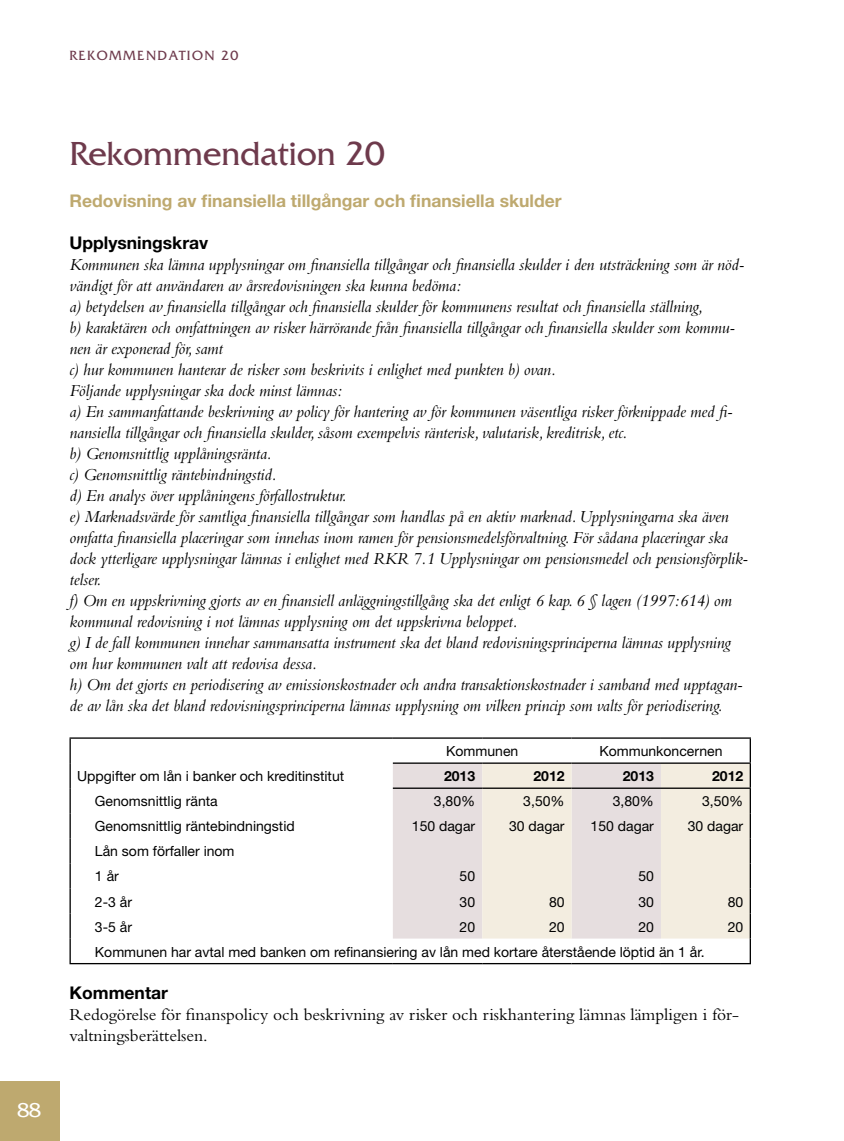
<style>
.page{position:relative;width:844px;height:1141px;background:#fff}
.page>*{position:absolute;margin:0;border:0;box-sizing:border-box;transform-origin:0 0}
.t1{font:35px "Friz Quadrata";color:#6e3a4c}
.t2{font:21px "Friz Quadrata";color:#fff}
.t3{font:italic 17.5px/21px "Bembo";letter-spacing:-.01em;color:#000}
.t4{font:17.5px/21px "Bembo";color:#000}
.t5{font:700 17.5px "Helvetica Neue";color:#bea96f}
.t6{font:700 17.5px "Helvetica Neue";color:#000}
.t7{font:14px/25px "Helvetica Neue";color:#000}
.t8{font:14px "Friz Quadrata";color:#6e3a4c}
.t9{font:700 14px "Helvetica Neue";color:#000}
</style>
<div class="page">
<div style="left:0;top:1081px;width:60px;height:60px;background:#bea96f"></div>
<div style="left:393px;top:764px;width:89px;height:175px;background:#e6dedf"></div>
<svg style="left:482px;top:764px;width:267px;height:175px;background:#eee7df"></svg>
<hr style="left:69px;top:739px;width:2px;height:24px;background:#000">
<hr style="left:69px;top:763px;width:2px;height:25px;background:#000">
<hr style="left:69px;top:788px;width:2px;height:25px;background:#000">
<hr style="left:69px;top:813px;width:2px;height:25px;background:#000">
<hr style="left:69px;top:838px;width:2px;height:25px;background:#000">
<hr style="left:69px;top:863px;width:2px;height:25px;background:#000">
<hr style="left:69px;top:888px;width:2px;height:25px;background:#000">
<hr style="left:69px;top:913px;width:2px;height:26px;background:#000">
<hr style="left:69px;top:939px;width:2px;height:24px;background:#000">
<svg style="left:749px;top:739px;width:1px;height:224px"></svg>
<hr style="left:69px;top:737px;width:324px;height:2px;background:#000">
<hr style="left:393px;top:737px;width:89px;height:2px;background:#000">
<hr style="left:482px;top:737px;width:89px;height:2px;background:#000">
<hr style="left:571px;top:737px;width:89px;height:2px;background:#000">
<hr style="left:660px;top:737px;width:90px;height:2px;background:#000">
<hr style="left:393px;top:762px;width:89px;height:2px;background:#000">
<hr style="left:482px;top:762px;width:89px;height:2px;background:#000">
<hr style="left:571px;top:762px;width:89px;height:2px;background:#000">
<hr style="left:660px;top:762px;width:90px;height:2px;background:#000">
<hr style="left:393px;top:788px;width:89px;height:1px;background:#000">
<hr style="left:482px;top:788px;width:89px;height:1px;background:#000">
<hr style="left:571px;top:788px;width:89px;height:1px;background:#000">
<hr style="left:660px;top:788px;width:90px;height:1px;background:#000">
<hr style="left:69px;top:963px;width:324px;height:1px;background:#000">
<hr style="left:393px;top:963px;width:89px;height:1px;background:#000">
<hr style="left:482px;top:963px;width:89px;height:1px;background:#000">
<hr style="left:571px;top:963px;width:89px;height:1px;background:#000">
<hr style="left:660px;top:963px;width:90px;height:1px;background:#000">
<p class="t8" style="left:69px;top:48px;width:41px">REKOMMENDA</p>
<p class="t8" style="left:179px;top:48px;width:18px">TION</p>
<p class="t8" style="left:221px;top:48px;width:19px">20</p>
<p class="t2" style="left:17px;top:1098px;width:25px">88</p>
<h1 class="t1" style="left:69px;top:134px;width:316px">Rekommendation 20</h1>
<p class="t5" style="left:69px;top:190px;width:493px">Redovisning av finansiella tillgångar och finansiella skulder</p>
<p class="t6" style="left:69px;top:232px;width:140px">Upplysningskrav</p>
<p class="t3" style="left:69px;top:254px;width:680px">Kommunen ska lämna upplysningar om finansiella tillgångar och finansiella skulder i den utsträckning som är nöd&shy;vändigt för att användaren av årsredovisningen ska kunna bedöma:<br>a) betydelsen av finansiella tillgångar och finansiella skulder för kommunens resultat och finansiella ställning,<br>b) karaktären och omfattningen av risker härrörande från finansiella tillgångar och finansiella skulder som kommu&shy;nen är exponerad för, samt<br>c) hur kommunen hanterar de risker som beskrivits i enlighet med punkten b) ovan.<br>Följande upplysningar ska dock minst lämnas:<br>a) En sammanfattande beskrivning av policy för hantering av för kommunen väsentliga risker förknippade med fi&shy;nansiella tillgångar och finansiella skulder, såsom exempelvis ränterisk, valutarisk, kreditrisk, etc.<br>b) Genomsnittlig upplåningsränta.<br>c) Genomsnittlig räntebindningstid.<br>d) En analys över upplåningens förfallostruktur.<br>e) Marknadsvärde för samtliga finansiella tillgångar som handlas på en aktiv marknad. Upplysningarna ska även omfatta finansiella placeringar som innehas inom ramen för pensionsmedelsförvaltning. För sådana placeringar ska dock ytterligare upplysningar lämnas i enlighet med RKR 7.1 Upplysningar om pensionsmedel och pensionsförplik&shy;telser.<br>f) Om en uppskrivning gjorts av en finansiell anläggningstillgång ska det enligt 6 kap. 6 § lagen (1997:614) om kommunal redovisning i not lämnas upplysning om det uppskrivna beloppet.<br>g) I de fall kommunen innehar sammansatta instrument ska det bland redovisningsprinciperna lämnas upplysning om hur kommunen valt att redovisa dessa.<br>h) Om det gjorts en periodisering av emissionskostnader och andra transaktionskostnader i samband med upptagan&shy;de av lån ska det bland redovisningsprinciperna lämnas upplysning om vilken princip som valts för periodisering.</p>
<p class="t7" style="left:446px;top:738px;width:74px">Kommunen</p>
<p class="t7" style="left:599px;top:738px;width:124px">Kommunkoncernen</p>
<p class="t7" style="left:77px;top:763px;width:268px">Uppgifter om lån i banker och kreditinstitut</p>
<p class="t9" style="left:444px;top:767px;width:33px">2013</p>
<p class="t9" style="left:533px;top:767px;width:33px">2012</p>
<p class="t9" style="left:622px;top:767px;width:33px">2013</p>
<p class="t9" style="left:712px;top:767px;width:33px">2012</p>
<p class="t7" style="left:95px;top:789px;width:124px">Genomsnittlig ränta</p>
<p class="t7" style="left:434px;top:789px;width:43px">3,80%</p>
<p class="t7" style="left:523px;top:789px;width:43px">3,50%</p>
<p class="t7" style="left:612px;top:789px;width:43px">3,80%</p>
<p class="t7" style="left:701px;top:789px;width:43px">3,50%</p>
<p class="t7" style="left:95px;top:814px;width:201px">Genomsnittlig räntebindningstid</p>
<p class="t7" style="left:412px;top:814px;width:65px">150 dagar</p>
<p class="t7" style="left:509px;top:814px;width:57px">30 dagar</p>
<p class="t7" style="left:590px;top:814px;width:65px">150 dagar</p>
<p class="t7" style="left:687px;top:814px;width:57px">30 dagar</p>
<p class="t7" style="left:95px;top:839px;width:141px">Lån som förfaller inom<br>1 år</p>
<p class="t7" style="left:459px;top:864px;width:17px">50</p>
<p class="t7" style="left:638px;top:864px;width:17px">50</p>
<p class="t7" style="left:95px;top:889px;width:39px">2-3 år</p>
<p class="t7" style="left:459px;top:889px;width:17px">30</p>
<p class="t7" style="left:549px;top:889px;width:17px">80</p>
<p class="t7" style="left:638px;top:889px;width:17px">30</p>
<p class="t7" style="left:727px;top:889px;width:17px">80</p>
<p class="t7" style="left:95px;top:914px;width:39px">3-5 år</p>
<p class="t7" style="left:459px;top:914px;width:17px">20</p>
<p class="t7" style="left:549px;top:914px;width:17px">20</p>
<p class="t7" style="left:638px;top:914px;width:17px">20</p>
<p class="t7" style="left:727px;top:914px;width:17px">20</p>
<p class="t7" style="left:95px;top:939px;width:611px">Kommunen har avtal med banken om refinansiering av lån med kortare återstående löptid än 1 år.</p>
<p class="t6" style="left:69px;top:982px;width:100px">Kommentar</p>
<p class="t4" style="left:69px;top:1004px;width:670px">Redogörelse för finanspolicy och beskrivning av risker och riskhantering lämnas lämpligen i för&shy;valtningsberättelsen.</p>
</div>
